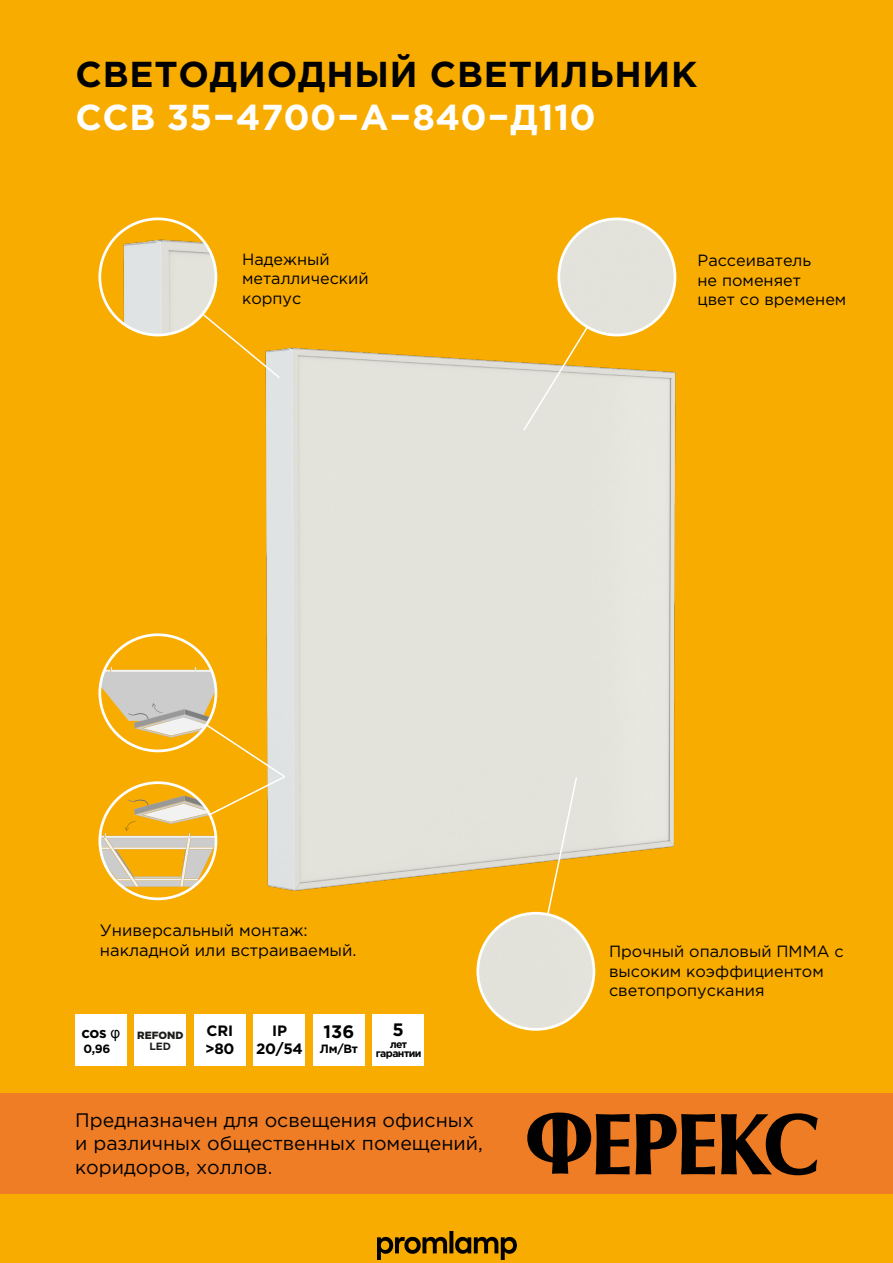
<style>
.page{position:relative;width:893px;height:1263px;background:#f8ac00}
.page>*{position:absolute;margin:0;border:0;box-sizing:border-box;transform-origin:0 0}
.t1{font:700 36px "Gotham Pro";letter-spacing:.02em;color:#010101}
.t2{font:700 36px "Gotham Pro";letter-spacing:.01em;color:#fff}
.t3{font:19.5px/23.4px "Gotham Pro";color:#010101}
.t4{font:700 18px "Gotham Pro";color:#010101}
.t5{font:16.5px/19.8px "Gotham Pro";color:#010101}
.t6{font:16.2px/19.5px "Gotham Pro";color:#010101}
.t7{font:700 15px/18px "Gotham Pro";letter-spacing:-.025em;color:#010101;text-align:center}
.t8{font:700 12px "Gotham Pro";color:#010101}
.t9{font:700 10.5px/9.8px "Gotham Pro";letter-spacing:-.055em;color:#010101;text-align:center}
.t10{font:900 10.5px "Gotham Pro";letter-spacing:-.005em;color:#1d1d1b}
.t11{font:700 10.5px "Gotham Pro";color:#1d1d1b}
.s1{font-family:"Arial";font-weight:400}
</style>
<div class="page">
<img style="left:102px;top:265px;width:575px;height:764px">
<div style="left:0;top:1094px;width:893px;height:100px;background:#ef7d25"></div>
<svg style="left:527px;top:1112px;width:291px;height:63px"></svg>
<div style="left:75px;top:1014px;width:51px;height:51px;background:#fff"></div>
<div style="left:135px;top:1014px;width:51px;height:51px;background:#fff"></div>
<div style="left:254px;top:1014px;width:51px;height:51px;background:#fff"></div>
<div style="left:194px;top:1014px;width:51px;height:51px;background:#fff"></div>
<div style="left:313px;top:1014px;width:51px;height:51px;background:#fff"></div>
<div style="left:373px;top:1014px;width:51px;height:51px;background:#fff"></div>
<svg style="left:534px;top:776px;width:44px;height:154px"></svg>
<svg style="left:522px;top:275px;width:98px;height:157px"></svg>
<svg style="left:156px;top:275px;width:125px;height:105px"></svg>
<img style="left:100px;top:219px;width:116px;height:116px;border-radius:58px">
<div style="left:559px;top:219px;width:116px;height:116px;background:#e3e3db;border-radius:58px"></div>
<div style="left:478px;top:913px;width:116px;height:116px;background:#e3e3db;border-radius:58px"></div>
<div style="left:557px;top:218px;width:119px;height:118px;border:3px solid #fff;border-radius:50%"></div>
<div style="left:476px;top:912px;width:119px;height:119px;border:3px solid #fff;border-radius:50%"></div>
<div style="left:98px;top:218px;width:119px;height:118px;border:3px solid #fff;border-radius:50%"></div>
<svg style="left:100px;top:667px;width:187px;height:220px"></svg>
<div style="left:98px;top:781px;width:119px;height:119px;border:3px solid #fff;border-radius:50%"></div>
<img style="left:378px;top:1232px;width:139px;height:27px">
<h1 class="t1" style="left:76px;top:53px;width:623px">СВЕТОДИОДНЫЙ СВЕТИЛЬНИК</h1>
<h1 class="t2" style="left:76px;top:96px;width:522px">ССВ 35−4700−А−840−Д110</h1>
<p class="t6" style="left:242px;top:249px;width:128px">Надежный металлический корпус</p>
<p class="t6" style="left:697px;top:251px;width:150px">Рассеиватель<br>не поменяет<br>цвет со временем</p>
<p class="t5" style="left:100px;top:920px;width:258px">Универсальный монтаж: накладной или встраиваемый.</p>
<p class="t7" style="left:81px;top:1023px;width:40px">cos <span class="s1">φ</span></p>
<p class="t8" style="left:84px;top:1041px;width:28px">0,96</p>
<p class="t10" style="left:137px;top:1029px;width:48px">REFOND</p>
<p class="t11" style="left:149px;top:1040px;width:23px">LED</p>
<p class="t7" style="left:205px;top:1022px;width:31px;text-align:left">CRI &gt;80</p>
<p class="t4" style="left:324px;top:1021px;width:32px">136</p>
<p class="t7" style="left:256px;top:1021px;width:48px">IP<br>20/54</p>
<p class="t8" style="left:320px;top:1041px;width:39px">Лм/Вт</p>
<p class="t4" style="left:393px;top:1019px;width:13px">5</p>
<p class="t9" style="left:376px;top:1039px;width:47px">лет гарантии</p>
<p class="t3" style="left:75px;top:1108px;width:409px">Предназначен для освещения офисных и различных общественных помещений, коридоров, холлов.</p>
<p class="t6" style="left:609px;top:942px;width:236px">Прочный опаловый ПММА с высоким коэффициентом светопропускания</p>
</div>
